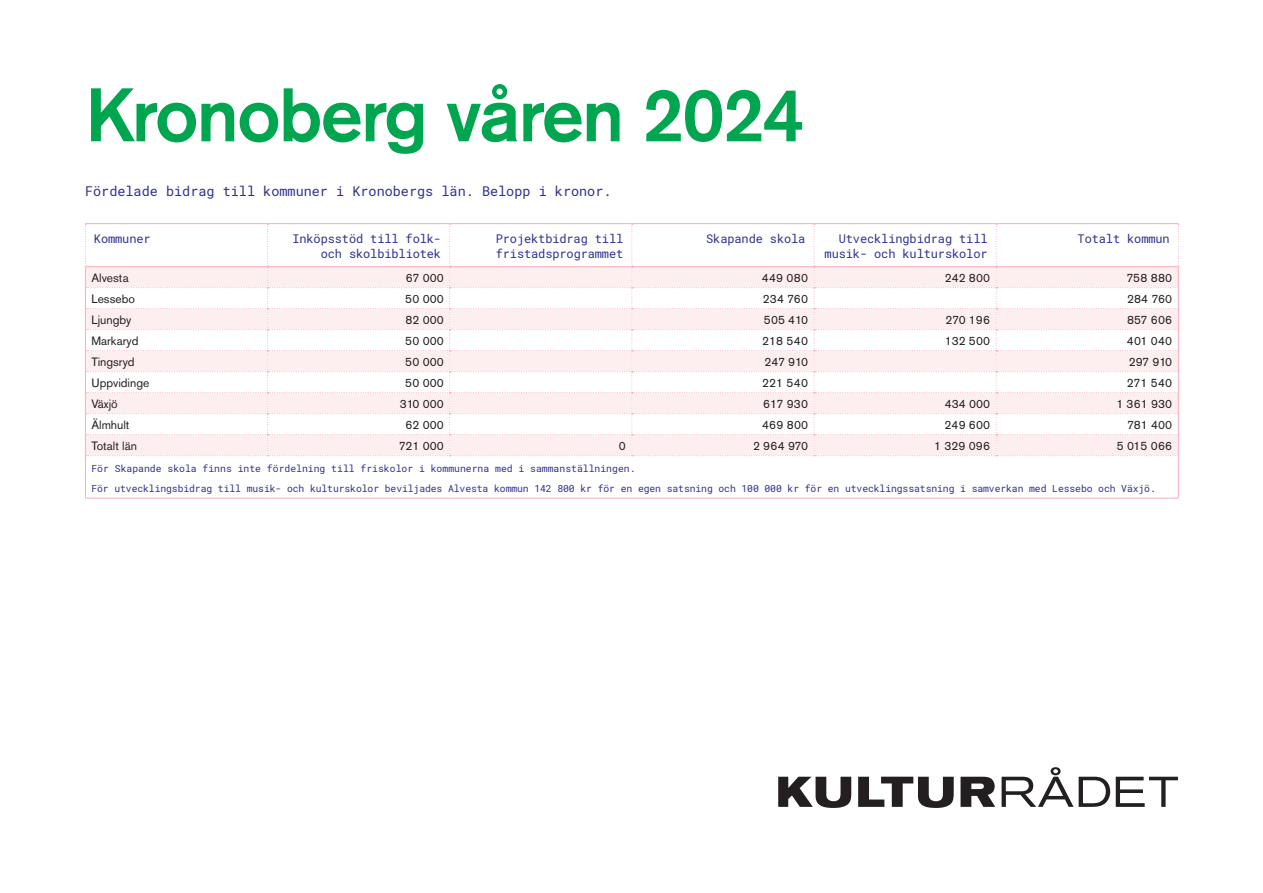
<style>
.page{position:relative;width:1263px;height:893px;background:#fff}
.page>*{position:absolute;margin:0;border:0;box-sizing:border-box;transform-origin:0 0}
.R1{font:500 75px "Akzidenz Grotesk Std";letter-spacing:-.025em;color:#00a54f}
.Tabellrubrik{font:13.5px "Roboto Mono";color:#2e3092}
.Tabell{font:12px "Akzidenz Grotesk Std";color:#231f20}
.Tabellhuvud{font:12px/15.6px "Roboto Mono";letter-spacing:-.01em;color:#2e3092;text-align:right}
.Tabellfot{font:9.75px "Roboto Mono";letter-spacing:-.01em;color:#2e3092}
</style>
<div class="page">
<svg style="left:778px;top:777px;width:73px;height:31px"></svg>
<svg style="left:858px;top:777px;width:96px;height:31px"></svg>
<svg style="left:960px;top:777px;width:35px;height:30px"></svg>
<svg style="left:1001px;top:767px;width:72px;height:40px"></svg>
<svg style="left:1079px;top:777px;width:31px;height:30px"></svg>
<svg style="left:1116px;top:777px;width:62px;height:30px"></svg>
<hr style="left:85px;top:223px;width:183px;height:1px;background:#f7afbc">
<hr style="left:268px;top:223px;width:182px;height:1px;background:#f7afbc">
<hr style="left:450px;top:223px;width:182px;height:1px;background:#f7afbc">
<hr style="left:632px;top:223px;width:182px;height:1px;background:#f7afbc">
<hr style="left:814px;top:223px;width:182px;height:1px;background:#f7afbc">
<hr style="left:996px;top:223px;width:183px;height:1px;background:#f7afbc">
<hr style="left:85px;top:456px;width:1px;height:42px;background:#f7afbc">
<hr style="left:1178px;top:456px;width:1px;height:42px;background:#f7afbc">
<hr style="left:85px;top:498px;width:183px;height:1px;background:#f7afbc">
<hr style="left:268px;top:498px;width:182px;height:1px;background:#f7afbc">
<hr style="left:450px;top:498px;width:182px;height:1px;background:#f7afbc">
<hr style="left:632px;top:498px;width:182px;height:1px;background:#f7afbc">
<hr style="left:814px;top:498px;width:182px;height:1px;background:#f7afbc">
<hr style="left:996px;top:498px;width:183px;height:1px;background:#f7afbc">
<svg style="left:85px;top:224px;width:1094px;height:232px"></svg>
<h1 class="R1" style="left:85px;top:69px;width:721px">Kronoberg våren 2024</h1>
<h2 class="Tabellrubrik" style="left:85px;top:182px;width:528px">Fördelade bidrag till kommuner i Kronobergs län. Belopp i kronor.</h2>
<p class="Tabellhuvud" style="left:94px;top:230px;width:58px">Kommuner</p>
<p class="Tabellhuvud" style="left:292px;top:230px;width:150px">Inköpsstöd till folk&shy;och skolbibliotek</p>
<p class="Tabellhuvud" style="left:496px;top:230px;width:129px;text-align:left">Projektbidrag till fristadsprogrammet</p>
<p class="Tabellhuvud" style="left:706px;top:230px;width:101px">Skapande skola</p>
<p class="Tabellhuvud" style="left:825px;top:230px;width:164px">Utvecklingbidrag till musik- och kulturskolor</p>
<p class="Tabellhuvud" style="left:1077px;top:230px;width:94px">Totalt kommun</p>
<p class="Tabell" style="left:91px;top:270px;width:39px">Alvesta</p>
<p class="Tabell" style="left:406px;top:270px;width:39px">67 000</p>
<p class="Tabell" style="left:762px;top:270px;width:48px">449 080</p>
<p class="Tabell" style="left:945px;top:270px;width:47px">242 800</p>
<p class="Tabell" style="left:1126px;top:270px;width:47px">758 880</p>
<p class="Tabell" style="left:91px;top:291px;width:45px">Lessebo</p>
<p class="Tabell" style="left:405px;top:291px;width:40px">50 000</p>
<p class="Tabell" style="left:763px;top:291px;width:47px">234 760</p>
<p class="Tabell" style="left:1127px;top:291px;width:47px">284 760</p>
<p class="Tabell" style="left:91px;top:312px;width:41px">Ljungby</p>
<p class="Tabell" style="left:405px;top:312px;width:40px">82 000</p>
<p class="Tabell" style="left:764px;top:312px;width:46px">505 410</p>
<p class="Tabell" style="left:945px;top:312px;width:46px">270 196</p>
<p class="Tabell" style="left:1127px;top:312px;width:47px">857 606</p>
<p class="Tabell" style="left:91px;top:333px;width:48px">Markaryd</p>
<p class="Tabell" style="left:405px;top:333px;width:40px">50 000</p>
<p class="Tabell" style="left:762px;top:333px;width:47px">218 540</p>
<p class="Tabell" style="left:945px;top:333px;width:47px">132 500</p>
<p class="Tabell" style="left:1127px;top:333px;width:47px">401 040</p>
<p class="Tabell" style="left:91px;top:354px;width:45px">Tingsryd</p>
<p class="Tabell" style="left:405px;top:354px;width:40px">50 000</p>
<p class="Tabell" style="left:764px;top:354px;width:45px">247 910</p>
<p class="Tabell" style="left:1129px;top:354px;width:45px">297 910</p>
<p class="Tabell" style="left:91px;top:375px;width:59px">Uppvidinge</p>
<p class="Tabell" style="left:405px;top:375px;width:40px">50 000</p>
<p class="Tabell" style="left:762px;top:375px;width:47px">221 540</p>
<p class="Tabell" style="left:1127px;top:375px;width:47px">271 540</p>
<p class="Tabell" style="left:91px;top:396px;width:28px">Växjö</p>
<p class="Tabell" style="left:400px;top:396px;width:46px">310 000</p>
<p class="Tabell" style="left:763px;top:396px;width:46px">617 930</p>
<p class="Tabell" style="left:945px;top:396px;width:47px">434 000</p>
<p class="Tabell" style="left:1116px;top:396px;width:57px">1 361 930</p>
<p class="Tabell" style="left:91px;top:417px;width:40px">Älmhult</p>
<p class="Tabell" style="left:405px;top:417px;width:40px">62 000</p>
<p class="Tabell" style="left:762px;top:417px;width:47px">469 800</p>
<p class="Tabell" style="left:944px;top:417px;width:47px">249 600</p>
<p class="Tabell" style="left:1127px;top:417px;width:46px">781 400</p>
<p class="Tabell" style="left:91px;top:438px;width:47px">Totalt län</p>
<p class="Tabell" style="left:399px;top:438px;width:46px">721 000</p>
<p class="Tabell" style="left:619px;top:438px;width:8px">0</p>
<p class="Tabell" style="left:753px;top:438px;width:56px">2 964 970</p>
<p class="Tabell" style="left:934px;top:438px;width:57px">1 329 096</p>
<p class="Tabell" style="left:1117px;top:438px;width:57px">5 015 066</p>
<p class="Tabellfot" style="left:91px;top:462px;width:546px">För Skapande skola finns inte fördelning till friskolor i kommunerna med i sammanställningen.</p>
<p class="Tabellfot" style="left:91px;top:482px;width:1066px">För utvecklingsbidrag till musik- och kulturskolor beviljades Alvesta kommun 142 800 kr för en egen satsning och 100 000 kr för en utvecklingssatsning i samverkan med Lessebo och Växjö.</p>
</div>
